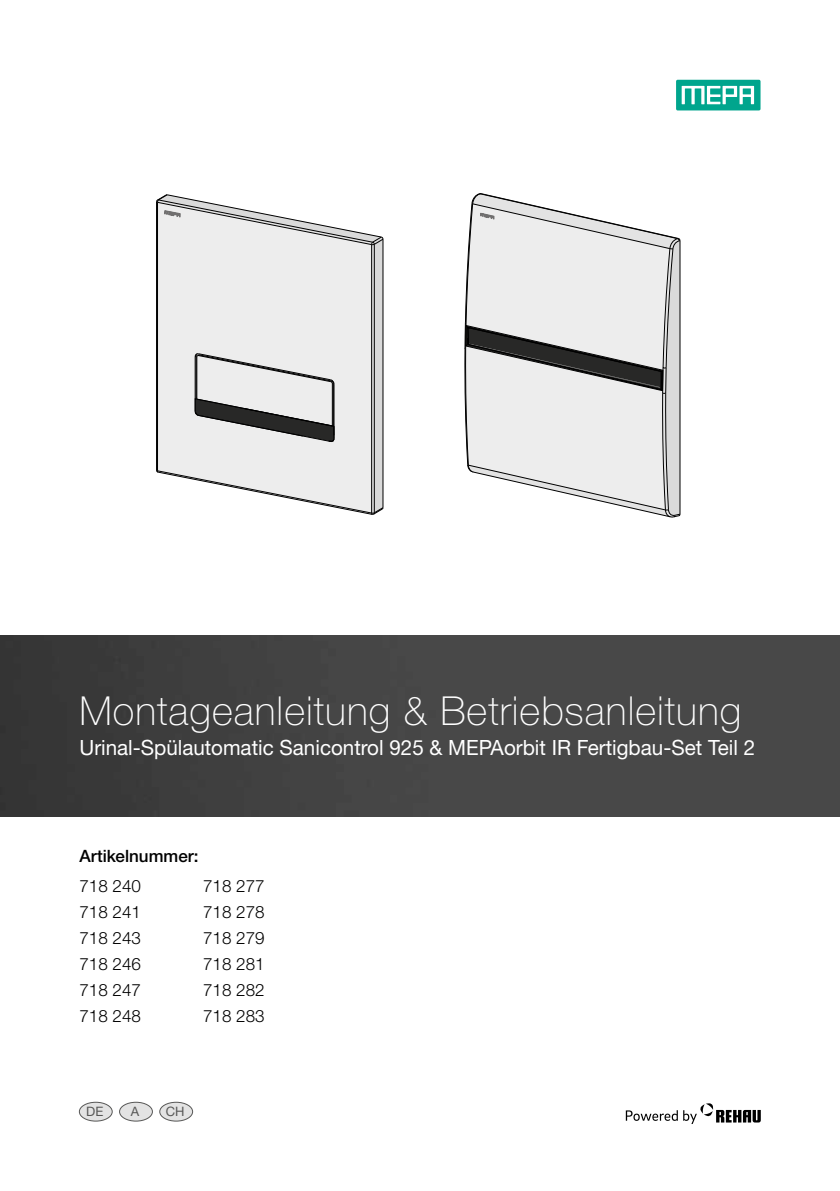
<style>
.page{position:relative;width:840px;height:1191px;background:#fff}
.page>*{position:absolute;margin:0;border:0;box-sizing:border-box;transform-origin:0 0}
.t1{font:100 40px "Helvetica Neue LTW1 G";letter-spacing:.025em;color:#fff}
.t2{font:21px "Helvetica Neue LTW1 G";color:#fff}
.t3{font:300 17px "Helvetica Neue LTW1 G";color:#000}
.t4{font:500 17px "Helvetica Neue LTW1 G";color:#000}
.t5{font:13px "Helvetica Neue LTW1 G";color:#575756}
</style>
<div class="page">
<img style="left:0;top:635px;width:839px;height:181px">
<svg style="left:675px;top:80px;width:85px;height:30px"></svg>
<svg style="left:681px;top:86px;width:72px;height:18px"></svg>
<svg style="left:625px;top:1103px;width:135px;height:21px"></svg>
<div style="left:79px;top:1102px;width:33px;height:19px;background:#e3e3e3;border-radius:50%"></div>
<div style="left:79px;top:1101px;width:34px;height:20px;border:1px solid #575756;border-radius:50%"></div>
<div style="left:119px;top:1102px;width:33px;height:19px;background:#e3e3e3;border-radius:50%"></div>
<div style="left:119px;top:1101px;width:34px;height:20px;border:1px solid #575756;border-radius:50%"></div>
<div style="left:160px;top:1102px;width:32px;height:19px;background:#e3e3e3;border-radius:50%"></div>
<div style="left:159px;top:1101px;width:34px;height:20px;border:1px solid #575756;border-radius:50%"></div>
<svg style="left:464px;top:193px;width:216px;height:324px;background:#dadada"></svg>
<svg style="left:156px;top:194px;width:227px;height:321px;background:#ddd"></svg>
<h1 class="t1" style="left:79px;top:687px;width:663px">Montageanleitung &amp; Betriebsanleitung</h1>
<p class="t2" style="left:79px;top:735px;width:677px">Urinal-Spülautomatic Sanicontrol 925 &amp; MEPAorbit IR Fertigbau-Set Teil 2</p>
<p class="t4" style="left:79px;top:845px;width:120px">Artikelnummer:</p>
<p class="t3" style="left:79px;top:875px;width:63px">718 240</p>
<p class="t3" style="left:203px;top:875px;width:63px">718 277</p>
<p class="t3" style="left:79px;top:901px;width:63px">718 241</p>
<p class="t3" style="left:203px;top:901px;width:63px">718 278</p>
<p class="t3" style="left:79px;top:927px;width:63px">718 243</p>
<p class="t3" style="left:203px;top:927px;width:63px">718 279</p>
<p class="t3" style="left:79px;top:953px;width:63px">718 246</p>
<p class="t3" style="left:203px;top:953px;width:63px">718 281</p>
<p class="t3" style="left:79px;top:979px;width:63px">718 247</p>
<p class="t3" style="left:203px;top:979px;width:63px">718 282</p>
<p class="t3" style="left:79px;top:1005px;width:63px">718 248</p>
<p class="t3" style="left:203px;top:1005px;width:63px">718 283</p>
<p class="t5" style="left:86px;top:1103px;width:19px">DE</p>
<p class="t5" style="left:131px;top:1103px;width:10px">A</p>
<p class="t5" style="left:166px;top:1103px;width:20px">CH</p>
</div>
